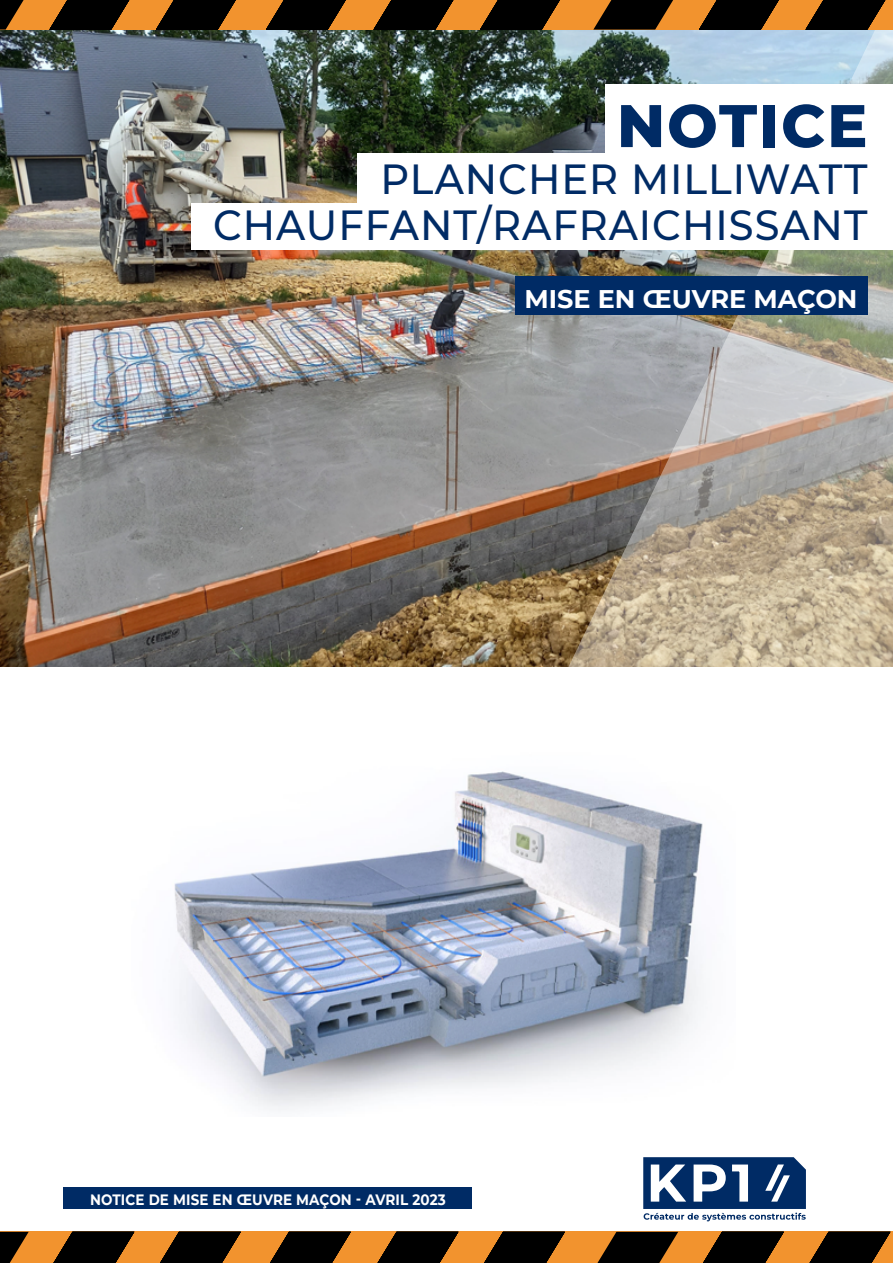
<style>
.page{position:relative;width:893px;height:1263px;background:#fff}
.page>*{position:absolute;margin:0;border:0;box-sizing:border-box;transform-origin:0 0}
.t1{font:800 60px "Montserrat";letter-spacing:.03em;color:#002b65}
.t2{font:500 42px/46.5px "Montserrat";letter-spacing:.025em;color:#002b65;text-align:right;scale:.95 1}
.t3{font:700 25.5px "Montserrat";color:#fff}
.t4{font:700 15px "Montserrat";letter-spacing:.01em;color:#fff;scale:.9 1}
</style>
<div class="page">
<img style="left:0;top:30px;width:433px;height:636px">
<img style="left:433px;top:30px;width:460px;height:637px">
<div style="left:0;top:0;width:893px;height:30px;background:#f2932e"></div>
<svg style="left:49px;top:0;width:80px;height:30px"></svg>
<svg style="left:0;top:0;width:24px;height:30px"></svg>
<svg style="left:373px;top:0;width:80px;height:30px"></svg>
<svg style="left:156px;top:0;width:80px;height:30px"></svg>
<svg style="left:266px;top:0;width:80px;height:30px"></svg>
<svg style="left:480px;top:0;width:406px;height:30px"></svg>
<div style="left:0;top:1232px;width:893px;height:31px;background:#f2932e"></div>
<svg style="left:54px;top:1232px;width:80px;height:31px"></svg>
<svg style="left:0;top:1232px;width:29px;height:31px"></svg>
<svg style="left:378px;top:1232px;width:80px;height:31px"></svg>
<svg style="left:160px;top:1232px;width:81px;height:31px"></svg>
<svg style="left:270px;top:1232px;width:81px;height:31px"></svg>
<svg style="left:484px;top:1232px;width:407px;height:31px"></svg>
<div style="left:64px;top:1187px;width:408px;height:21px;background:#002b65"></div>
<div style="left:605px;top:85px;width:288px;height:68px;background:#fff"></div>
<div style="left:357px;top:153px;width:536px;height:63px;background:#fff"></div>
<div style="left:191px;top:203px;width:702px;height:47px;background:#fff"></div>
<svg style="left:643px;top:1157px;width:163px;height:64px"></svg>
<img style="left:174px;top:771px;width:529px;height:340px">
<div style="left:514px;top:276px;width:353px;height:38px;background:#002b65"></div>
<h1 class="t1" style="left:617px;top:82px;width:252px">NOTICE</h1>
<p class="t2" style="left:213px;top:154px;width:690px">PLANCHER MILLIWATT<br>CHAUFFANT/RAFRAICHISSANT</p>
<p class="t3" style="left:524px;top:280px;width:335px">MISE EN ŒUVRE MAÇON</p>
<p class="t4" style="left:90px;top:1189px;width:397px">NOTICE DE MISE EN ŒUVRE MAÇON - AVRIL 2023</p>
</div>
